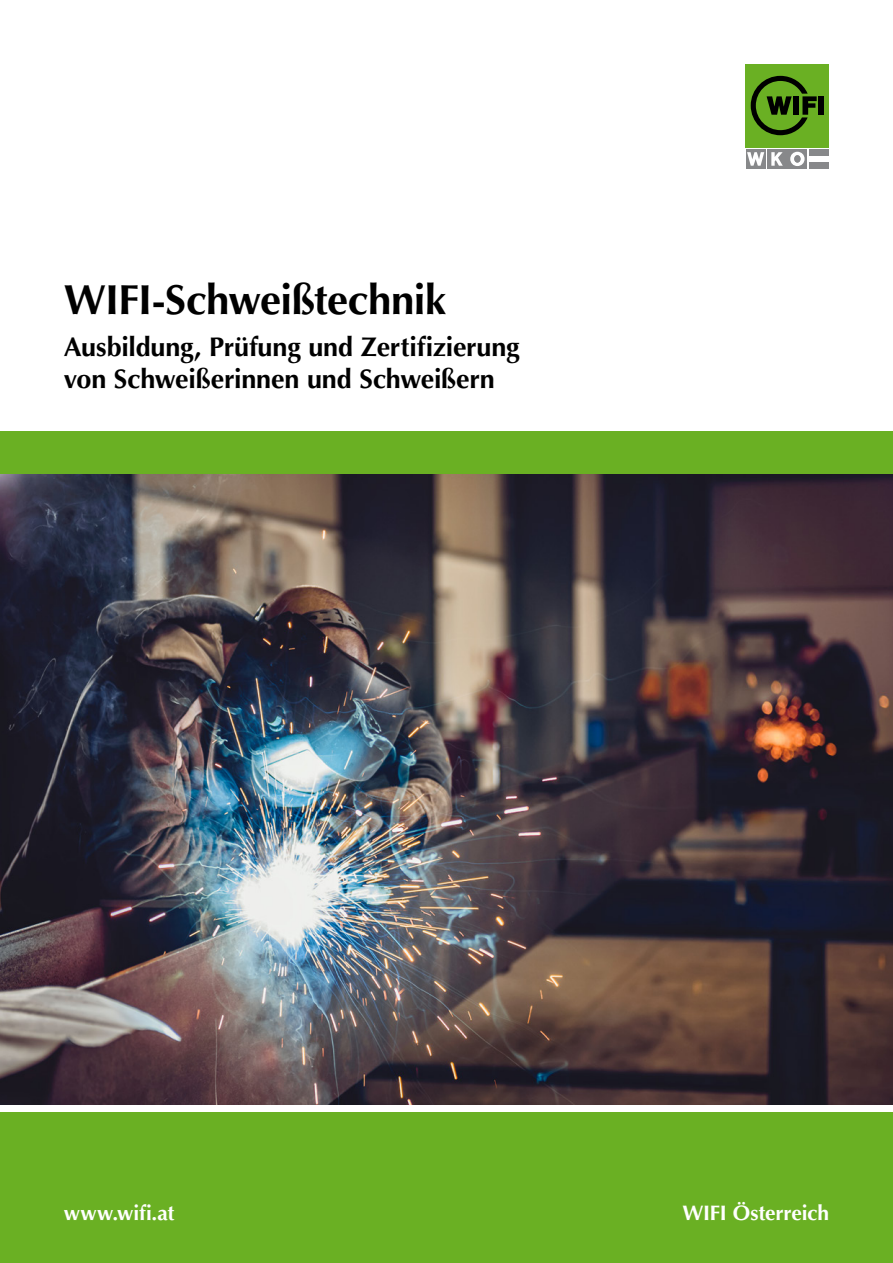
<style>
.page{position:relative;width:893px;height:1263px;background:#fff}
.page>*{position:absolute;margin:0;border:0;box-sizing:border-box;transform-origin:0 0}
.t1{font:700 42px "Optima LT Std";letter-spacing:-.015em;color:#000}
.t2{font:700 27px/32.4px "Optima LT Std";letter-spacing:-.01em;color:#000}
.t3{font:700 21px "Optima LT Std";letter-spacing:-.01em;color:#fff}
</style>
<div class="page">
<img style="left:0;top:474px;width:893px;height:631px">
<div style="left:0;top:1105px;width:893px;height:158px;background:#6ab023"></div>
<div style="left:0;top:1105px;width:893px;height:6px;background:#fff"></div>
<div style="left:746px;top:64px;width:83px;height:83px;background:#6ab023"></div>
<div style="left:787px;top:149px;width:20px;height:20px;background:#87888a"></div>
<div style="left:767px;top:149px;width:19px;height:20px;background:#87888a"></div>
<svg style="left:771px;top:152px;width:12px;height:14px"></svg>
<div style="left:746px;top:149px;width:20px;height:20px;background:#87888a"></div>
<svg style="left:747px;top:152px;width:17px;height:14px"></svg>
<div style="left:809px;top:149px;width:20px;height:7px;background:#87888a"></div>
<div style="left:809px;top:162px;width:20px;height:7px;background:#87888a"></div>
<div style="left:818px;top:96px;width:6px;height:19px;background:#000"></div>
<svg style="left:751px;top:76px;width:66px;height:59px"></svg>
<svg style="left:790px;top:152px;width:15px;height:14px"></svg>
<div style="left:794px;top:155px;width:6px;height:8px;background:#87888a;border-radius:50%"></div>
<div style="left:0;top:431px;width:893px;height:43px;background:#6ab023"></div>
<h1 class="t1" style="left:64px;top:275px;width:384px">WIFI-Schweißtechnik</h1>
<p class="t2" style="left:64px;top:331px;width:457px">Ausbildung, Prüfung und Zertifizierung von Schweißerinnen und Schweißern</p>
<p class="t3" style="left:64px;top:1201px;width:112px">www.wifi.at</p>
<p class="t3" style="left:682px;top:1201px;width:148px">WIFI Österreich</p>
</div>
